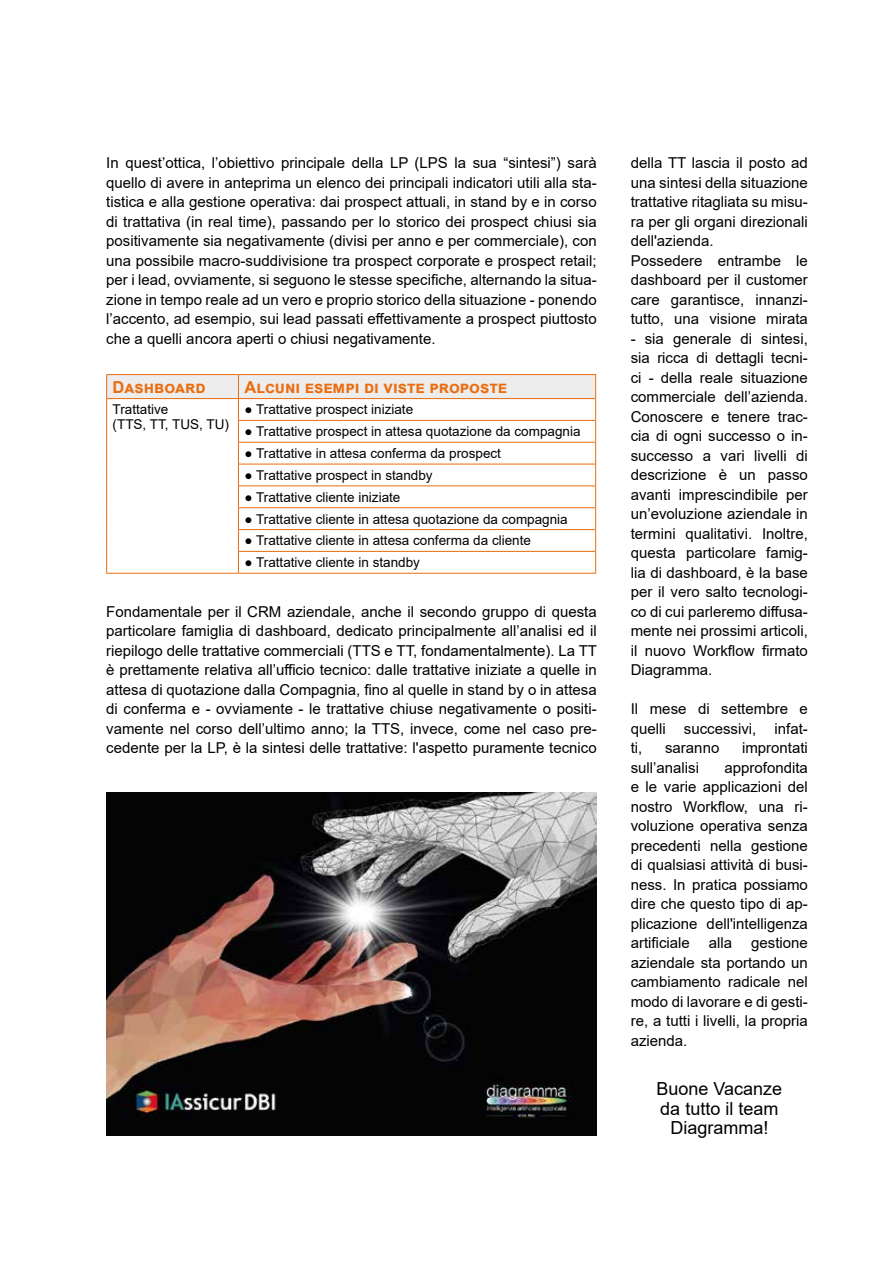
<style>
.page{position:relative;width:893px;height:1263px;background:#fff}
.page>*{position:absolute;margin:0;border:0;box-sizing:border-box;transform-origin:0 0}
.t1{font:18px/19.5px "Arial";color:#000;text-align:center}
.t2{font:700 16.5px "Arial";color:#ea6d0f}
.t3{font:15px/19.5px "Arial";color:#000;text-align:justify}
.t4{font:13.5px/15px "Arial";color:#000}
</style>
<div class="page">
<img style="left:106px;top:792px;width:491px;height:343px">
<hr style="left:106px;top:374px;width:132px;height:1px;background:#ea6d0f">
<hr style="left:238px;top:374px;width:358px;height:1px;background:#ea6d0f">
<hr style="left:106px;top:573px;width:132px;height:1px;background:#ea6d0f">
<hr style="left:238px;top:573px;width:358px;height:1px;background:#ea6d0f">
<svg style="left:106px;top:375px;width:490px;height:198px"></svg>
<p class="t3" style="left:106px;top:153px;width:492px">In quest’ottica, l’obiettivo principale della LP (LPS la sua “sintesi”) sarà quello di avere in anteprima un elenco dei principali indicatori utili alla sta&shy;tistica e alla gestione operativa: dai prospect attuali, in stand by e in corso di trattativa (in real time), passando per lo storico dei prospect chiusi sia positivamente sia negativamente (divisi per anno e per commerciale), con una possibile macro-suddivisione tra prospect corporate e prospect retail; per i lead, ovviamente, si seguono le stesse specifiche, alternando la situa&shy;zione in tempo reale ad un vero e proprio storico della situazione - ponendo l’accento, ad esempio, sui lead passati effettivamente a prospect piuttosto che a quelli ancora aperti o chiusi negativamente.</p>
<p class="t2" style="left:113px;top:375px;width:94px">Dashboard</p>
<p class="t2" style="left:244px;top:375px;width:264px">Alcuni esempi di viste proposte</p>
<p class="t4" style="left:113px;top:402px;width:118px">Trattative<br>(TTS, TT, TUS, TU)</p>
<p class="t4" style="left:244px;top:402px;width:170px">● Trattative prospect iniziate</p>
<p class="t4" style="left:244px;top:424px;width:338px">● Trattative prospect in attesa quotazione da compagnia</p>
<p class="t4" style="left:244px;top:446px;width:258px">● Trattative in attesa conferma da prospect</p>
<p class="t4" style="left:244px;top:468px;width:190px">● Trattative prospect in standby</p>
<p class="t4" style="left:244px;top:489px;width:157px">● Trattative cliente iniziate</p>
<p class="t4" style="left:244px;top:511px;width:325px">● Trattative cliente in attesa quotazione da compagnia</p>
<p class="t4" style="left:244px;top:533px;width:288px">● Trattative cliente in attesa conferma da cliente</p>
<p class="t4" style="left:244px;top:555px;width:177px">● Trattative cliente in standby</p>
<p class="t3" style="left:106px;top:602px;width:492px">Fondamentale per il CRM aziendale, anche il secondo gruppo di questa particolare famiglia di dashboard, dedicato principalmente all’analisi ed il riepilogo delle trattative commerciali (TTS e TT, fondamentalmente). La TT è prettamente relativa all’ufficio tecnico: dalle trattative iniziate a quelle in attesa di quotazione dalla Compagnia, fino al quelle in stand by o in attesa di conferma e - ovviamente - le trattative chiuse negativamente o positi&shy;vamente nel corso dell’ultimo anno; la TTS, invece, come nel caso pre&shy;cedente per la LP, è la sintesi delle trattative: l'aspetto puramente tecnico</p>
<p class="t3" style="left:631px;top:153px;width:179px;text-align:left">della TT lascia il posto ad una sintesi della situazione trattative ritagliata su misu&shy;ra per gli organi direzionali dell'azienda.<br>Possedere entrambe le dashboard per il customer care garantisce, innanzi&shy;tutto, una visione mirata</p>
<p class="t3" style="left:631px;top:329px;width:179px">- sia generale di sintesi, sia ricca di dettagli tecni&shy;ci - della reale situazione commerciale dell’azienda.<br>Conoscere e tenere trac&shy;cia di ogni successo o in&shy;successo a vari livelli di descrizione è un passo avanti imprescindibile per un’evoluzione aziendale in termini qualitativi. Inoltre, questa particolare famig&shy;lia di dashboard, è la base per il vero salto tecnologi&shy;co di cui parleremo diffusa&shy;mente nei prossimi articoli, il nuovo Workflow firmato Diagramma.</p>
<p class="t3" style="left:631px;top:699px;width:179px">Il mese di settembre e quelli successivi, infat&shy;ti,</p>
<p class="t3" style="left:665px;top:738px;width:56px">saranno</p>
<p class="t3" style="left:742px;top:738px;width:67px">improntati</p>
<p class="t3" style="left:631px;top:758px;width:70px">sull’analisi</p>
<p class="t3" style="left:631px;top:758px;width:179px;text-indent:94px">approfondita e le varie applicazioni del nostro Workflow, una ri&shy;voluzione operativa senza precedenti nella gestione di qualsiasi attività di busi&shy;ness. In pratica possiamo dire che questo tipo di ap&shy;plicazione dell'intelligenza artificiale</p>
<p class="t3" style="left:631px;top:933px;width:179px;text-indent:120px">gestione aziendale sta portando un cambiamento radicale nel modo di lavorare e di gesti&shy;re, a tutti i livelli, la propria azienda.</p>
<p class="t1" style="left:656px;top:1079px;width:127px">Buone Vacanze da tutto il team<br>Diagramma!</p>
<p class="t3" style="left:709px;top:933px;width:25px">alla</p>
</div>
